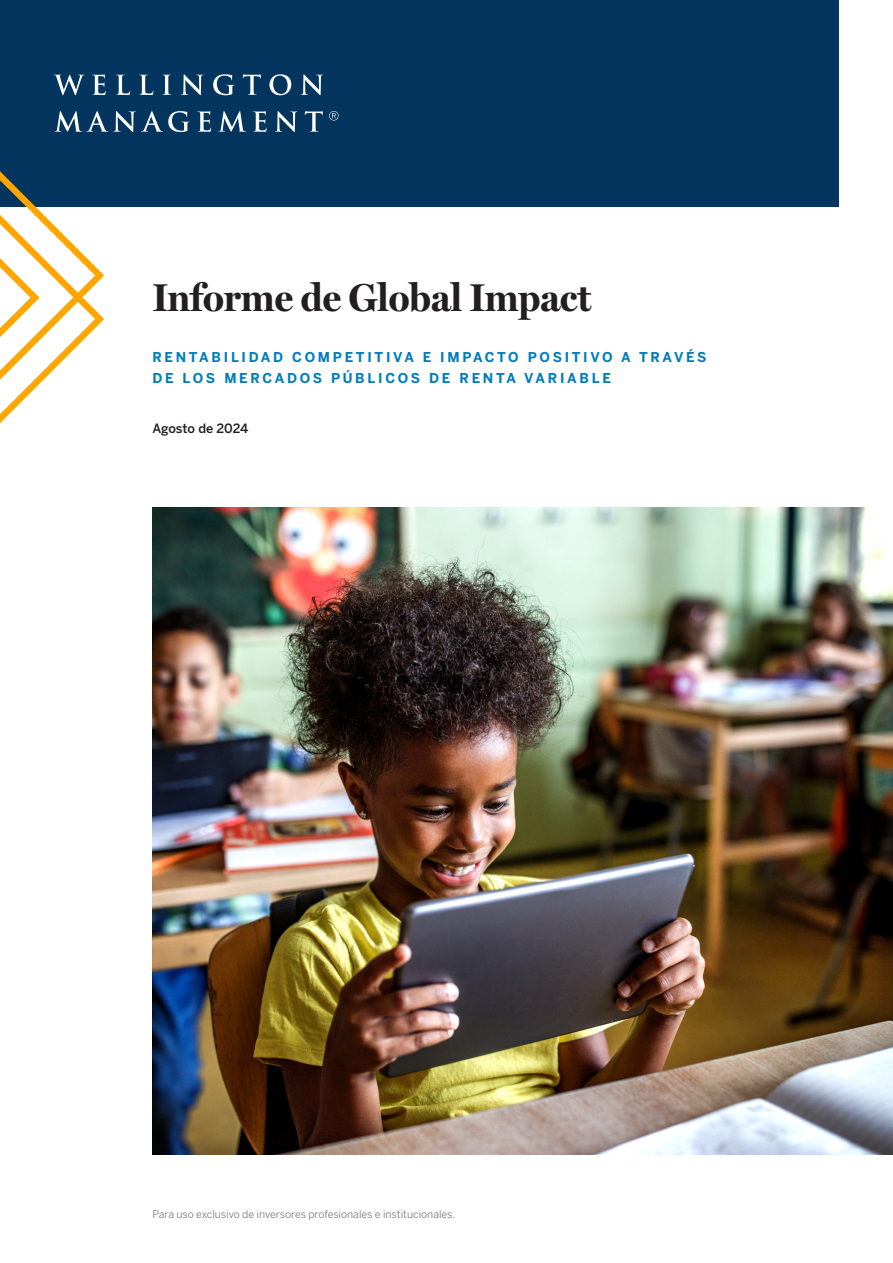
<style>
.page{position:relative;width:893px;height:1263px;background:#fff}
.page>*{position:absolute;margin:0;border:0;box-sizing:border-box;transform-origin:0 0}
.Title_-_Black{font:700 39px "Miller Display";color:#231f20}
.Subhead_1_-_Blue{font:700 13.5px/21px "Benton Sans";letter-spacing:.2em;color:#007cbb}
.Body_Copy_Bold_-_Black{font:500 12.75px "Benton Sans";letter-spacing:-.005em;color:#231f20}
.Legal_-_Gray{font:10.5px "Benton Sans";color:#76787b}
</style>
<div class="page">
<div style="left:0;top:0;width:839px;height:206px;background:#03355e"></div>
<svg style="left:329px;top:111px;width:9px;height:10px"></svg>
<svg style="left:54px;top:74px;width:269px;height:21px"></svg>
<svg style="left:55px;top:111px;width:268px;height:21px"></svg>
<svg style="left:0;top:171px;width:104px;height:252px"></svg>
<img style="left:152px;top:507px;width:741px;height:648px">
<p class="Title_-_Black" style="left:152px;top:266px;width:440px">Informe de Global Impact</p>
<p class="Subhead_1_-_Blue" style="left:152px;top:346px;width:556px">RENTABILIDAD COMPETITIVA E IMPACTO POSITIVO A TRAVÉS<br>DE LOS MERCADOS PÚBLICOS DE RENTA VARIABLE</p>
<p class="Body_Copy_Bold_-_Black" style="left:152px;top:419px;width:98px">Agosto de 2024</p>
<p class="Legal_-_Gray" style="left:152px;top:1206px;width:304px">Para uso exclusivo de inversores profesionales e institucionales.</p>
</div>
